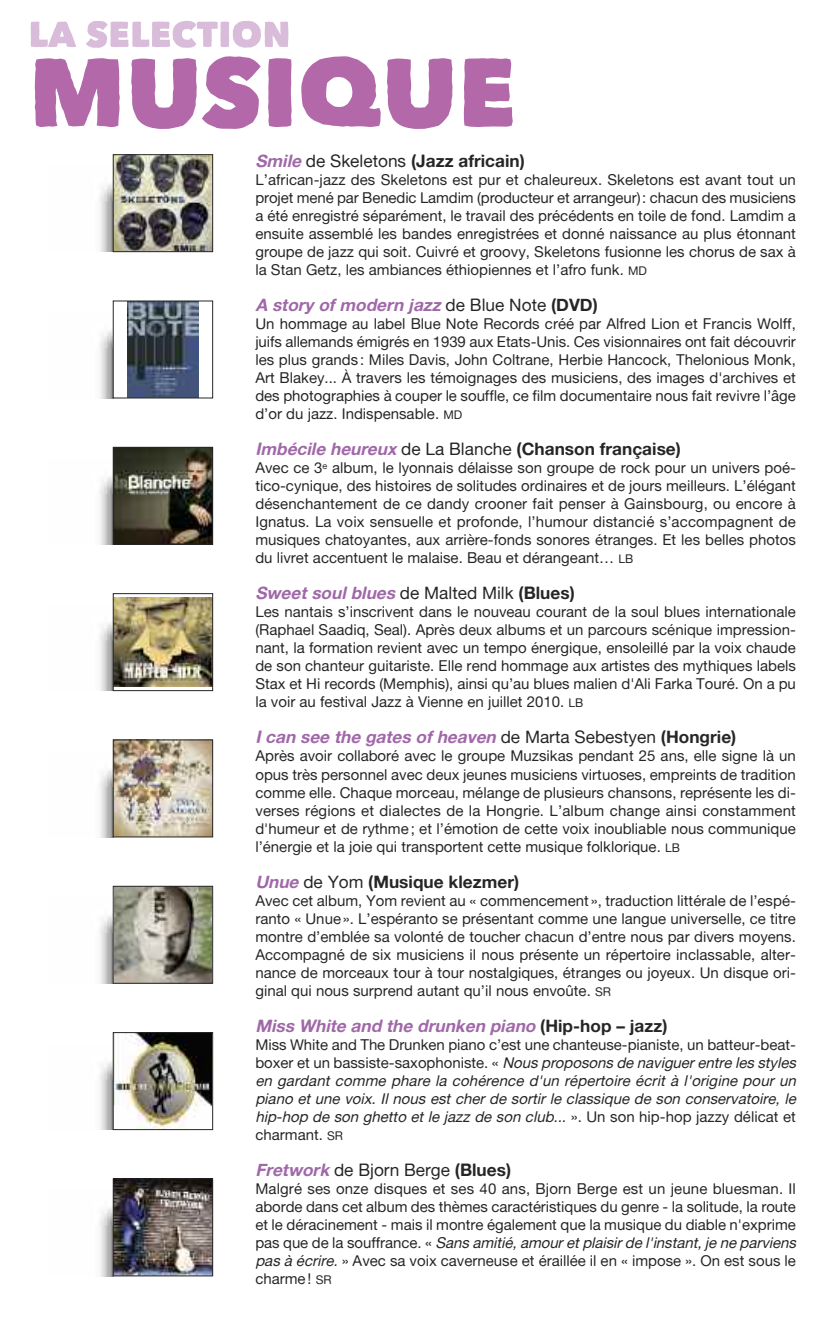
<style>
.page{position:relative;width:830px;height:1340px;background:#fff}
.page>*{position:absolute;margin:0;border:0;box-sizing:border-box;transform-origin:0 0}
.t1{font:italic 17.25px "Alte Haas Grotesk Bold";color:#a068a8}
.t2{font:17.25px "Alte Haas Grotesk Bold";color:#272627}
.t3{font:17.25px "Alte Haas Grotesk";color:#272627}
.t4{font:15px/18px "Alte Haas Grotesk";color:#272627;text-align:justify}
.t5{font:italic 15px/18px "Alte Haas Grotesk";color:#272627}
.s1{font-style:italic;color:#a068a8}
.s2{font-family:"Alte Haas Grotesk"}
.s3{font-size:12px}
.s4{font-family:"Alte Haas Grotesk";font-style:normal;color:#272627}
.s5{font-style:normal;color:#272627}
.s6{font-style:normal}
.s7{font-style:normal;font-size:12px}
.s8{font-family:"Alte Haas Grotesk Bold";font-style:italic;color:#a068a8}
.s9{font-family:"Alte Haas Grotesk Bold"}
.s10{font-style:italic}
</style>
<div class="page">
<img style="left:100px;top:166px;width:13px;height:86px">
<img style="left:115px;top:156px;width:96px;height:94px">
<div style="left:113px;top:154px;width:100px;height:98px;border:1px solid #272627"></div>
<img style="left:100px;top:312px;width:13px;height:86px">
<img style="left:127px;top:303px;width:71px;height:93px">
<div style="left:113px;top:301px;width:100px;height:97px;border:1px solid #272627"></div>
<img style="left:100px;top:458px;width:13px;height:86px">
<img style="left:115px;top:449px;width:96px;height:93px">
<div style="left:113px;top:447px;width:100px;height:97px;border:1px solid #272627"></div>
<img style="left:100px;top:605px;width:113px;height:86px">
<div style="left:113px;top:593px;width:99px;height:97px;background:#fff"></div>
<img style="left:115px;top:597px;width:96px;height:90px">
<div style="left:113px;top:593px;width:100px;height:97px;border:1px solid #272627"></div>
<img style="left:100px;top:751px;width:13px;height:86px">
<img style="left:115px;top:741px;width:96px;height:94px">
<div style="left:113px;top:739px;width:100px;height:98px;border:1px solid #272627"></div>
<img style="left:100px;top:897px;width:13px;height:86px">
<img style="left:115px;top:888px;width:96px;height:93px">
<div style="left:113px;top:886px;width:100px;height:97px;border:1px solid #272627"></div>
<img style="left:100px;top:1043px;width:13px;height:86px">
<img style="left:115px;top:1034px;width:96px;height:93px">
<div style="left:113px;top:1032px;width:100px;height:97px;border:1px solid #272627"></div>
<img style="left:100px;top:1190px;width:113px;height:86px">
<img style="left:115px;top:1180px;width:96px;height:93px">
<div style="left:113px;top:1178px;width:100px;height:97px;border:1px solid #272627"></div>
<svg style="left:35px;top:58px;width:85px;height:69px"></svg>
<svg style="left:131px;top:56px;width:129px;height:73px"></svg>
<svg style="left:268px;top:58px;width:23px;height:69px;background:#b56dad"></svg>
<svg style="left:301px;top:56px;width:79px;height:71px"></svg>
<svg style="left:387px;top:58px;width:65px;height:71px"></svg>
<svg style="left:463px;top:58px;width:49px;height:69px;background:#bf80b7"></svg>
<svg style="left:31px;top:22px;width:45px;height:25px"></svg>
<svg style="left:86px;top:21px;width:202px;height:27px"></svg>
<p class="t2" style="left:255px;top:150px;width:271px"><span class="s1">Smile</span><span class="s2">de Skeletons</span> (Jazz africain)</p>
<p class="t4" style="left:255px;top:171px;width:542px">L’african-jazz des Skeletons est pur et chaleureux. Skeletons est avant tout un projet mené par Benedic Lamdim (producteur et arrangeur): chacun des musiciens a été enregistré séparément, le travail des précédents en toile de fond. Lamdim a ensuite assemblé les bandes enregistrées et donné naissance au plus étonnant groupe de jazz qui soit. Cuivré et groovy, Skeletons fusionne les chorus de sax à la Stan Getz, les ambiances éthiopiennes et l’afro funk. <span class="s3">MD</span></p>
<p class="t1" style="left:255px;top:294px;width:344px">Astoryofmodernjazz<span class="s4">de Blue Note</span> <span class="s5">(DVD)</span></p>
<p class="t4" style="left:255px;top:315px;width:542px">Un hommage au label Blue Note Records créé par Alfred Lion et Francis Wolff, juifs allemands émigrés en 1939 aux Etats-Unis. Ces visionnaires ont fait découvrir les plus grands: Miles Davis, John Coltrane, Herbie Hancock, Thelonious Monk, Art Blakey... à travers les témoignages des musiciens, des images d'archives et des photographies à couper le souffle, ce film documentaire nous fait revivre l’âge d’or du jazz. Indispensable. <span class="s3">MD</span></p>
<p class="t2" style="left:255px;top:438px;width:427px"><span class="s1">Imbécileheureux</span><span class="s2">de La Blanche</span> (Chanson française)</p>
<p class="t4" style="left:255px;top:459px;width:542px">Avec ce 3<sup>e</sup> album, le lyonnais délaisse son groupe de rock pour un univers poé&shy;tico-cynique, des histoires de solitudes ordinaires et de jours meilleurs. L’élégant désenchantement de ce dandy crooner fait penser à Gainsbourg, ou encore à Ignatus. La voix sensuelle et profonde, l’humour distancié s’accompagnent de musiques chatoyantes, aux arrière-fonds sonores étranges. Et les belles photos du livret accentuent le malaise. Beau et dérangeant… <span class="s3">LB</span></p>
<p class="t1" style="left:255px;top:582px;width:321px">Sweetsoulblues<span class="s4">de Malted Milk</span> <span class="s5">(Blues)</span></p>
<p class="t4" style="left:255px;top:603px;width:542px">Les nantais s’inscrivent dans le nouveau courant de la soul blues internationale (Raphael Saadiq, Seal). Après deux albums et un parcours scénique impression&shy;nant, la formation revient avec un tempo énergique, ensoleillé par la voix chaude de son chanteur guitariste. Elle rend hommage aux artistes des mythiques labels Stax et Hi records (Memphis), ainsi qu’au blues malien d'Ali Farka Touré. On a pu la voir au festival Jazz à Vienne en juillet 2010. <span class="s3">LB</span></p>
<p class="t1" style="left:255px;top:726px;width:482px">Icanseethegatesofheaven<span class="s4">de Marta Sebestyen</span> <span class="s5">(Hongrie)</span></p>
<p class="t4" style="left:255px;top:747px;width:542px">Après avoir collaboré avec le groupe Muzsikas pendant 25 ans, elle signe là un opus très personnel avec deux jeunes musiciens virtuoses, empreints de tradition comme elle. Chaque morceau, mélange de plusieurs chansons, représente les di&shy;verses régions et dialectes de la Hongrie. L’album change ainsi constamment d'humeur et de rythme; et l’émotion de cette voix inoubliable nous communique l’énergie et la joie qui transportent cette musique folklorique. <span class="s3">LB</span></p>
<p class="t2" style="left:255px;top:870px;width:265px"><span class="s1">Unue</span><span class="s2">de Yom</span> (Musique klezmer)</p>
<p class="t4" style="left:255px;top:891px;width:542px">Avec cet album, Yom revient au « commencement », traduction littérale de l’espé&shy;ranto « Unue». L’espéranto se présentant comme une langue universelle, ce titre montre d’emblée sa volonté de toucher chacun d’entre nous par divers moyens.<br>Accompagné de six musiciens il nous présente un répertoire inclassable, alter&shy;nance de morceaux tour à tour nostalgiques, étranges ou joyeux. Un disque ori&shy;ginal qui nous surprend autant qu’il nous envoûte. <span class="s3">SR</span></p>
<p class="t1" style="left:255px;top:1014px;width:413px">Miss White and the drunken piano <span class="s5">( H i p - h o p – j a z z)</span></p>
<p class="t5" style="left:255px;top:1035px;width:545px"><span class="s6">Miss White and The Drunken piano c’est une chanteuse-pianiste, un batteur-beat&shy;boxer et un bassiste-saxophoniste. «</span> Nousproposonsdenaviguerentrelesstyles en gardant comme phare la cohérence d'un répertoire écrit à l'origine pour un piano et une voix. Il nous est cher de sortir le classique de son conservatoire, le hip-hopdesonghettoetlejazzdesonclub...<span class="s6">». Un son hip-hop jazzy délicat et charmant.</span> <span class="s7">SR</span></p>
<p class="t3" style="left:255px;top:1159px;width:257px"><span class="s8">Fretwork</span>de Bjorn Berge <span class="s9">(Blues)</span></p>
<p class="t4" style="left:255px;top:1179px;width:545px;text-align:left">Malgré ses onze disques et ses 40 ans, Bjorn Berge est un jeune bluesman. Il aborde dans cet album des thèmes caractéristiques du genre - la solitude, la route et le déracinement - mais il montre également que la musique du diable n'exprime p a s q u e d e l a s o u ff r a n c e . « <span class="s10">Sans amitié, amour et plaisir de l'instant, je ne parviens pasàécrire.</span>» Avec sa voix caverneuse et éraillée il en « impose ». On est sous le charme! <span class="s3">SR</span></p>
</div>
